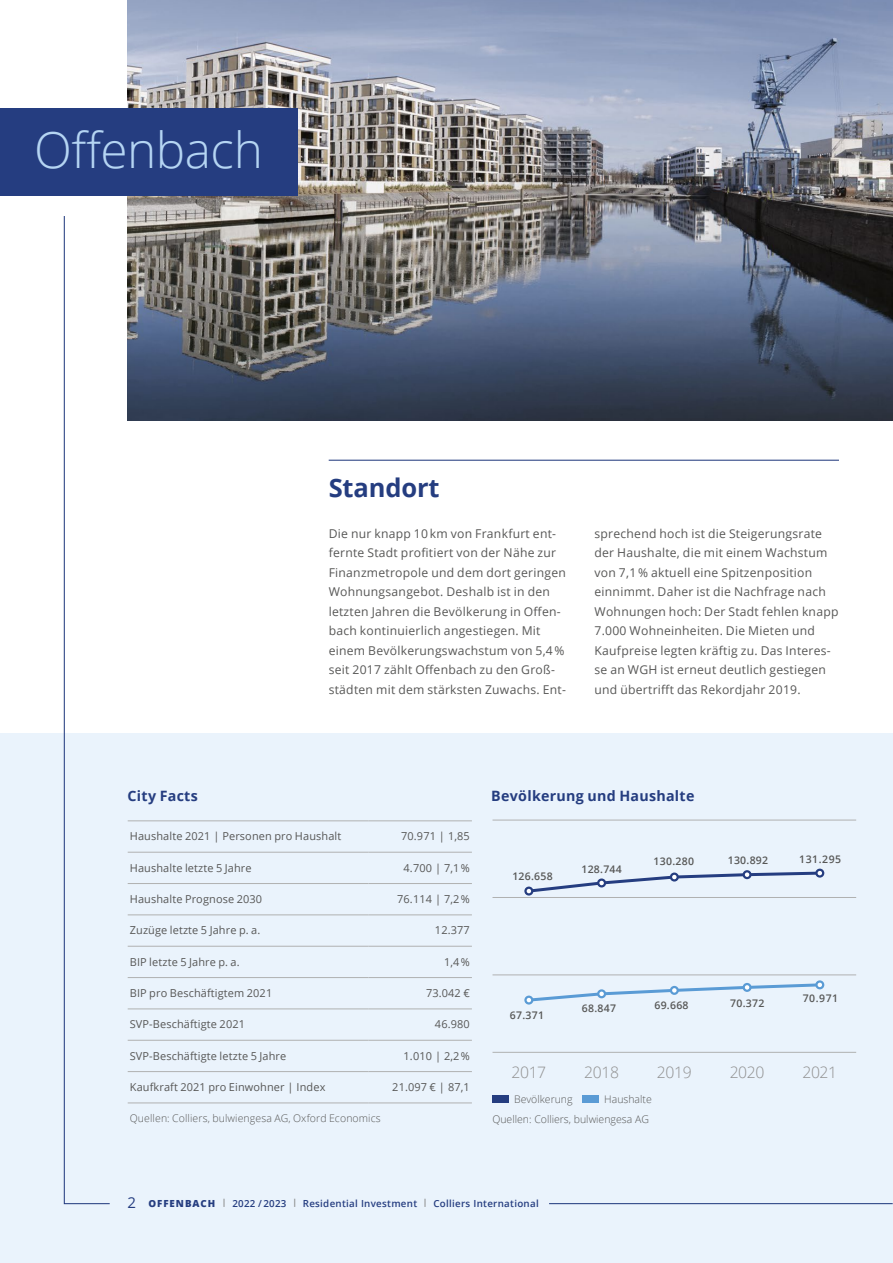
<style>
.page{position:relative;width:893px;height:1263px;background:#fff}
.page>*{position:absolute;margin:0;border:0;box-sizing:border-box;transform-origin:0 0}
.t1{font:300 49.5px "Open Sans";letter-spacing:-.01em;color:#b5d5f3}
.t2{font:700 25.5px "Open Sans";letter-spacing:-.005em;color:#253d80}
.t3{font:300 15.75px "Open Sans";letter-spacing:-.025em;color:#909090}
.t4{font:700 14.25px "Open Sans";letter-spacing:.02em;color:#253d80}
.t5{font:12.15px/19.5px "Open Sans";letter-spacing:.02em;color:#575756}
.t6{font:10.95px "Open Sans";letter-spacing:.01em;color:#575756}
.t7{font:300 10.5px "Open Sans";color:#575756}
.t8{font:600 10.5px "Open Sans";letter-spacing:.025em;color:#575756}
.t9{font:600 9.75px "Open Sans";letter-spacing:.03em;color:#253d80}
.s1{font-weight:400;font-size:15px}
.s2{font-weight:800}
.s3{font-size:8.25px;color:#868685}
</style>
<div class="page">
<div style="left:0;top:733px;width:893px;height:530px;background:#eaf3fc"></div>
<img style="left:128px;top:0;width:765px;height:421px">
<div style="left:493px;top:1095px;width:16px;height:8px;background:#253d80"></div>
<div style="left:583px;top:1096px;width:16px;height:7px;background:#5a9bd5"></div>
<hr style="left:492px;top:1052px;width:364px;height:1px;background:#b0b1b1">
<hr style="left:492px;top:975px;width:364px;height:1px;background:#b0b1b1">
<hr style="left:492px;top:897px;width:364px;height:1px;background:#b0b1b1">
<hr style="left:492px;top:820px;width:364px;height:1px;background:#b0b1b1">
<svg style="left:532px;top:983px;width:291px;height:20px"></svg>
<div style="left:525px;top:997px;width:7px;height:6px;background:#fff;border-radius:50%"></div>
<div style="left:524px;top:995px;width:9px;height:9px;border:2px solid #5a9bd5;border-radius:50%"></div>
<div style="left:598px;top:990px;width:7px;height:7px;background:#fff;border-radius:50%"></div>
<div style="left:597px;top:989px;width:9px;height:9px;border:2px solid #5a9bd5;border-radius:50%"></div>
<div style="left:671px;top:987px;width:7px;height:7px;background:#fff;border-radius:50%"></div>
<div style="left:670px;top:986px;width:9px;height:9px;border:2px solid #5a9bd5;border-radius:50%"></div>
<div style="left:744px;top:984px;width:6px;height:7px;background:#fff;border-radius:50%"></div>
<div style="left:743px;top:983px;width:9px;height:9px;border:2px solid #5a9bd5;border-radius:50%"></div>
<div style="left:816px;top:981px;width:7px;height:7px;background:#fff;border-radius:50%"></div>
<div style="left:815px;top:980px;width:9px;height:9px;border:2px solid #5a9bd5;border-radius:50%"></div>
<svg style="left:532px;top:870px;width:283px;height:24px"></svg>
<div style="left:525px;top:888px;width:7px;height:6px;background:#fff;border-radius:50%"></div>
<div style="left:524px;top:886px;width:9px;height:9px;border:2px solid #253d80;border-radius:50%"></div>
<div style="left:598px;top:880px;width:7px;height:6px;background:#fff;border-radius:50%"></div>
<div style="left:597px;top:878px;width:9px;height:9px;border:2px solid #253d80;border-radius:50%"></div>
<div style="left:670px;top:872px;width:9px;height:9px;border:2px solid #253d80;border-radius:50%"></div>
<div style="left:744px;top:871px;width:6px;height:7px;background:#fff;border-radius:50%"></div>
<div style="left:743px;top:870px;width:9px;height:9px;border:2px solid #253d80;border-radius:50%"></div>
<div style="left:816px;top:870px;width:7px;height:6px;background:#fff;border-radius:50%"></div>
<div style="left:815px;top:869px;width:9px;height:9px;border:2px solid #253d80;border-radius:50%"></div>
<hr style="left:128px;top:820px;width:240px;height:1px;background:#b0b1b1">
<hr style="left:368px;top:820px;width:104px;height:1px;background:#b0b1b1">
<hr style="left:128px;top:852px;width:240px;height:1px;background:#b0b1b1">
<hr style="left:368px;top:852px;width:104px;height:1px;background:#b0b1b1">
<hr style="left:128px;top:883px;width:240px;height:1px;background:#b0b1b1">
<hr style="left:368px;top:883px;width:104px;height:1px;background:#b0b1b1">
<hr style="left:128px;top:915px;width:240px;height:1px;background:#b0b1b1">
<hr style="left:368px;top:915px;width:104px;height:1px;background:#b0b1b1">
<hr style="left:128px;top:946px;width:240px;height:1px;background:#b0b1b1">
<hr style="left:368px;top:946px;width:104px;height:1px;background:#b0b1b1">
<hr style="left:128px;top:977px;width:240px;height:1px;background:#b0b1b1">
<hr style="left:368px;top:977px;width:104px;height:1px;background:#b0b1b1">
<hr style="left:128px;top:1009px;width:240px;height:1px;background:#b0b1b1">
<hr style="left:368px;top:1009px;width:104px;height:1px;background:#b0b1b1">
<hr style="left:128px;top:1040px;width:240px;height:1px;background:#b0b1b1">
<hr style="left:368px;top:1040px;width:104px;height:1px;background:#b0b1b1">
<hr style="left:128px;top:1071px;width:240px;height:1px;background:#b0b1b1">
<hr style="left:368px;top:1071px;width:104px;height:1px;background:#b0b1b1">
<hr style="left:128px;top:1103px;width:240px;height:1px;background:#b0b1b1">
<hr style="left:368px;top:1103px;width:104px;height:1px;background:#b0b1b1">
<svg style="left:63px;top:216px;width:47px;height:989px"></svg>
<hr style="left:329px;top:460px;width:510px;height:1px;background:#253d80">
<div style="left:0;top:109px;width:297px;height:87px;background:#253d80"></div>
<hr style="left:549px;top:1203px;width:344px;height:1px;background:#253d80">
<h1 class="t1" style="left:34px;top:117px;width:230px">Offenbach</h1>
<p class="t4" style="left:128px;top:786px;width:72px">City Facts</p>
<h2 class="t2" style="left:329px;top:470px;width:112px">Standort</h2>
<p class="t5" style="left:329px;top:523px;width:239px">Die nur knapp 10 km von Frankfurt ent&shy;fernte Stadt profitiert von der Nähe zur Finanzmetropole und dem dort geringen Wohnungsangebot. Deshalb ist in den letzten Jahren die Bevölkerung in Offen&shy;bach kontinuierlich angestiegen. Mit einem Bevölkerungswachstum von 5,4 % seit 2017 zählt Offenbach zu den Groß&shy;städten mit dem stärksten Zuwachs. Ent-</p>
<p class="t5" style="left:594px;top:523px;width:245px">sprechend hoch ist die Steigerungsrate der Haushalte, die mit einem Wachstum von 7,1 % aktuell eine Spitzenposition einnimmt. Daher ist die Nachfrage nach Wohnungen hoch: Der Stadt fehlen knapp 7.000 Wohneinheiten. Die Mieten und Kaufpreise legten kräftig zu. Das Interes&shy;se an WGH ist erneut deutlich gestiegen und übertrifft das Rekordjahr 2019.</p>
<p class="t4" style="left:491px;top:786px;width:205px">Bevölkerung und Haushalte</p>
<p class="t6" style="left:130px;top:829px;width:213px">Haushalte 2021 | Personen pro Haushalt</p>
<p class="t6" style="left:401px;top:829px;width:70px">70.971 | 1,85</p>
<p class="t6" style="left:130px;top:860px;width:123px">Haushalte letzte 5 Jahre</p>
<p class="t6" style="left:404px;top:860px;width:68px">4.700 | 7,1 %</p>
<p class="t6" style="left:130px;top:891px;width:134px">Haushalte Prognose 2030</p>
<p class="t6" style="left:397px;top:891px;width:74px">76.114 | 7,2 %</p>
<p class="t6" style="left:130px;top:923px;width:132px">Zuzüge letzte 5 Jahre p. a.</p>
<p class="t6" style="left:435px;top:923px;width:36px">12.377</p>
<p class="t6" style="left:130px;top:954px;width:111px">BIP letzte 5 Jahre p. a.</p>
<p class="t6" style="left:444px;top:954px;width:27px">1,4 %</p>
<p class="t6" style="left:130px;top:985px;width:144px">BIP pro Beschäftigtem 2021</p>
<p class="t6" style="left:426px;top:985px;width:45px">73.042 €</p>
<p class="t6" style="left:130px;top:1017px;width:117px">SVP-Beschäftigte 2021</p>
<p class="t6" style="left:435px;top:1017px;width:36px">46.980</p>
<p class="t6" style="left:130px;top:1048px;width:158px">SVP-Beschäftigte letzte 5 Jahre</p>
<p class="t6" style="left:404px;top:1048px;width:68px">1.010 | 2,2 %</p>
<p class="t6" style="left:130px;top:1079px;width:197px">Kaufkraft 2021 pro Einwohner | Index</p>
<p class="t6" style="left:392px;top:1079px;width:79px">21.097 € | 87,1</p>
<p class="t7" style="left:130px;top:1111px;width:252px">Quellen: Colliers, bulwiengesa AG, Oxford Economics</p>
<p class="t8" style="left:512px;top:869px;width:42px">126.658</p>
<p class="t8" style="left:581px;top:861px;width:42px">128.744</p>
<p class="t8" style="left:654px;top:854px;width:42px">130.280</p>
<p class="t8" style="left:728px;top:853px;width:42px">130.892</p>
<p class="t8" style="left:799px;top:852px;width:44px">131.295</p>
<p class="t8" style="left:510px;top:1007px;width:36px">67.371</p>
<p class="t8" style="left:582px;top:1001px;width:36px">68.847</p>
<p class="t8" style="left:654px;top:998px;width:36px">69.668</p>
<p class="t8" style="left:730px;top:995px;width:36px">70.372</p>
<p class="t8" style="left:803px;top:991px;width:37px">70.971</p>
<p class="t3" style="left:511px;top:1061px;width:36px">2017</p>
<p class="t3" style="left:584px;top:1061px;width:36px">2018</p>
<p class="t3" style="left:657px;top:1061px;width:36px">2019</p>
<p class="t3" style="left:730px;top:1061px;width:36px">2020</p>
<p class="t3" style="left:802px;top:1061px;width:36px">2021</p>
<p class="t7" style="left:514px;top:1092px;width:60px">Bevölkerung</p>
<p class="t7" style="left:604px;top:1092px;width:49px">Haushalte</p>
<p class="t7" style="left:492px;top:1112px;width:158px">Quellen: Colliers, bulwiengesa AG</p>
<p class="t9" style="left:128px;top:1196px;width:413px"><span class="s1">2</span> <span class="s2">O FFENBACH</span> <span class="s3">|</span> 2022 / 2023 <span class="s3">|</span> Residential Investment <span class="s3">|</span> Colliers International</p>
</div>
